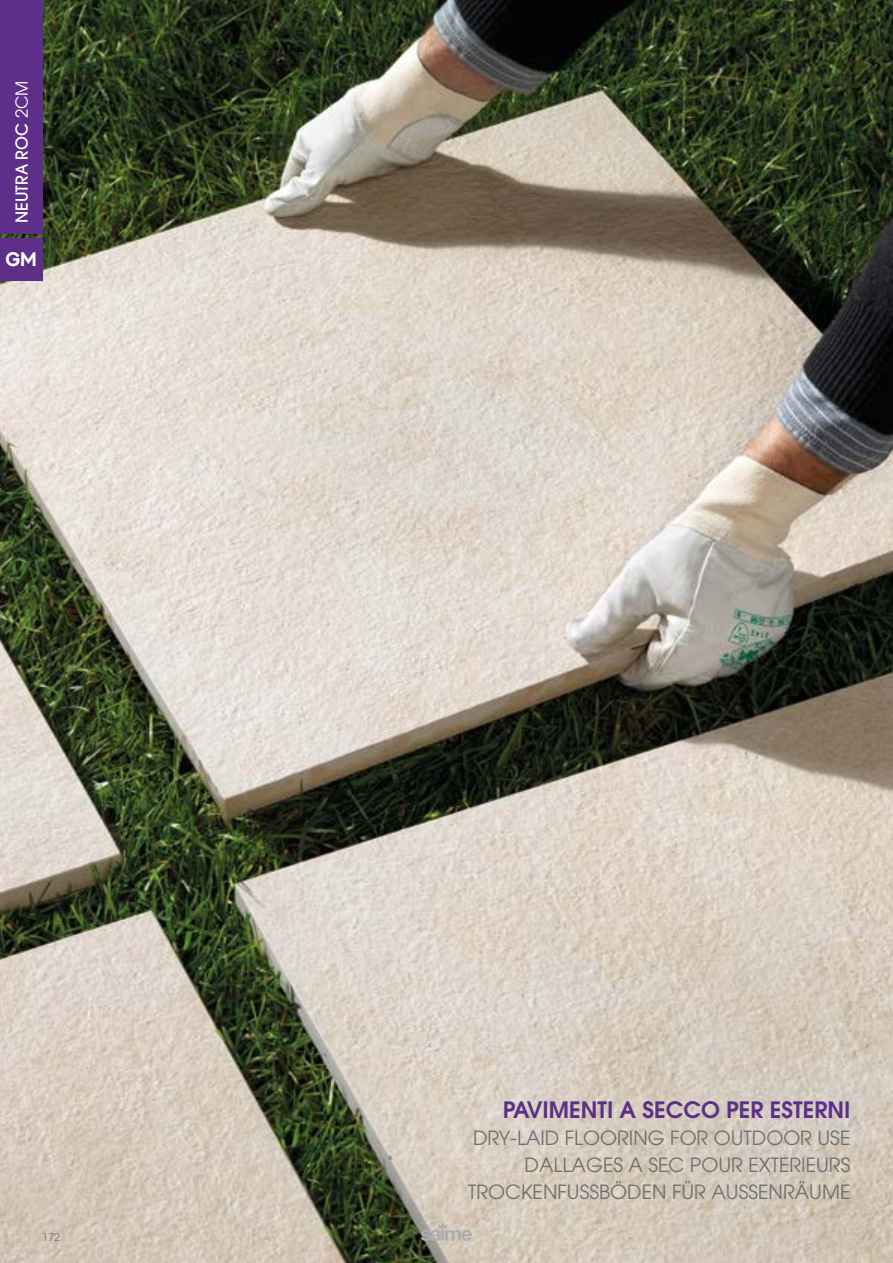
<style>
.page{position:relative;width:893px;height:1263px;background:#fff}
.page>*{position:absolute;margin:0;border:0;box-sizing:border-box;transform-origin:0 0}
.t1{font:800 23.25px "Engravers Gothic BT";color:#fff}
.t2{font:600 22.5px "Avant Garde";color:#5d2f88}
.t3{font:19.5px/27px "Avant Garde";color:#706f6f;text-align:right}
.t4{font:500 16.5px "Avant Garde";color:#fff}
.t5{font:10.5px "Avant Garde";color:#706f6f}
.s1{font-weight:400}
</style>
<div class="page">
<img style="left:0;top:0;width:893px;height:1263px">
<div style="left:0;top:0;width:43px;height:234px;background:#5d2f88"></div>
<div style="left:0;top:238px;width:43px;height:43px;background:#5d2f88"></div>
<svg style="left:421px;top:1222px;width:51px;height:19px"></svg>
<p class="t4" style="left:12px;top:223px;width:144px;rotate:-90deg">NEUTRA ROC <span class="s1">2CM</span></p>
<p class="t1" style="left:6px;top:246px;width:33px">GM</p>
<p class="t5" style="left:43px;top:1231px;width:19px">172</p>
<p class="t2" style="left:503px;top:1095px;width:182px">PAVIMENTI A SECCO</p>
<p class="t2" style="left:726px;top:1095px;width:126px">PER ESTERNI</p>
<p class="t3" style="left:468px;top:1124px;width:384px">DRY-LAID FLOORING FOR OUTDOOR USE<br>DALLAGES A SEC POUR EXTERIEURS<br>TROCKENFUSSBÖDEN FÜR AUSSENRÄUME</p>
</div>
